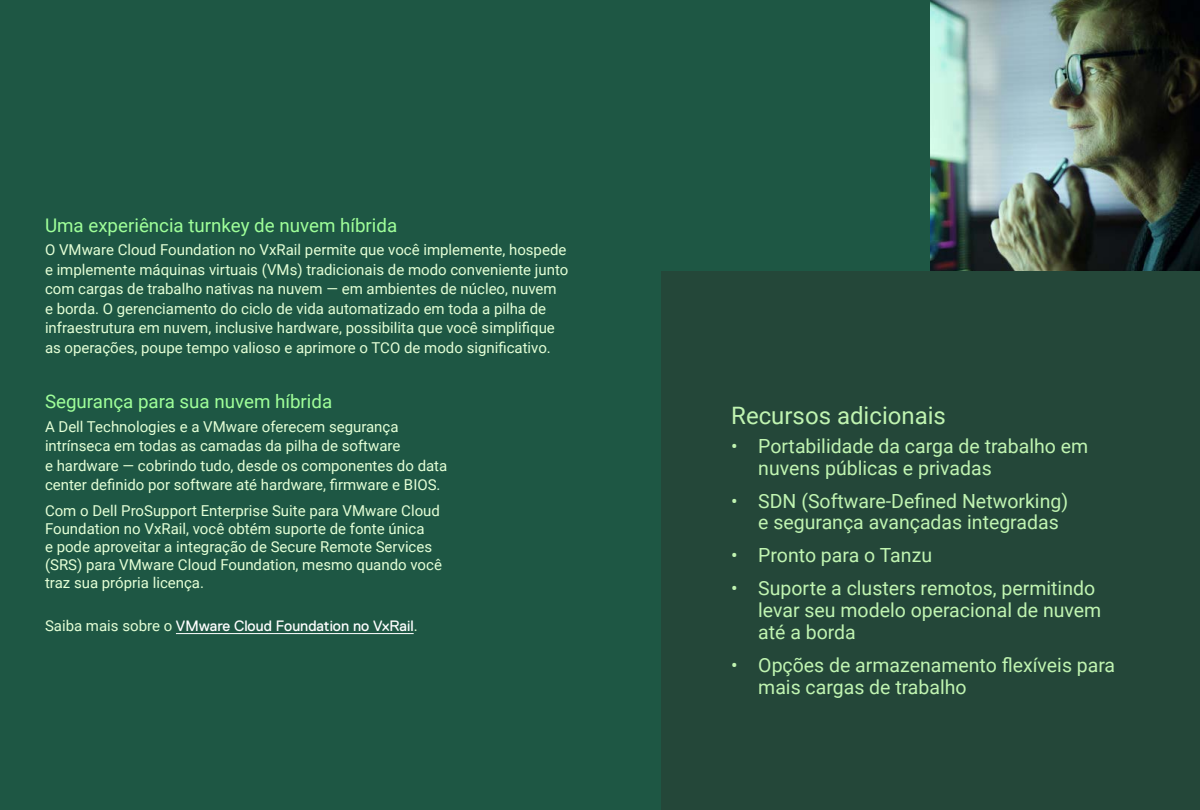
<style>
.page{position:relative;width:1200px;height:810px;background:#1e5744}
.page>*{position:absolute;margin:0;border:0;box-sizing:border-box;transform-origin:0 0}
.t1{font:24px "Roboto";color:#c0f4b1}
.t2{font:19.5px/21.8px "Roboto";color:#c0f4b1}
.t3{font:18.75px "Roboto";color:#9fff99}
.t4{font:15px/19.5px "Roboto";color:#e4ffd6}
.t5{font:15px "Dell Replica";color:#fff}
.s1{font-family:"Roboto";color:#e4ffd6}
</style>
<div class="page">
<img style="left:930px;top:0;width:270px;height:271px">
<hr style="left:176px;top:633px;width:238px;height:1px;background:#fff">
<div style="left:662px;top:272px;width:538px;height:538px;background:#244739"></div>
<p class="t3" style="left:45px;top:212px;width:354px">Uma experiência turnkey de nuvem híbrida</p>
<p class="t4" style="left:45px;top:240px;width:525px">O VMware Cloud Foundation no VxRail permite que você implemente, hospede e implemente máquinas virtuais (VMs) tradicionais de modo conveniente junto com cargas de trabalho nativas na nuvem — em ambientes de núcleo, nuvem<br>e borda. O gerenciamento do ciclo de vida automatizado em toda a pilha de infraestrutura em nuvem, inclusive hardware, possibilita que você simplifique as operações, poupe tempo valioso e aprimore o TCO de modo significativo.</p>
<p class="t3" style="left:45px;top:388px;width:289px">Segurança para sua nuvem híbrida</p>
<p class="t4" style="left:45px;top:416px;width:404px">A Dell Technologies e a VMware oferecem segurança intrínseca em todas as camadas da pilha de software<br>e hardware — cobrindo tudo, desde os componentes do data center definido por software até hardware, firmware e BIOS.</p>
<p class="t4" style="left:45px;top:501px;width:398px;line-height:18px">Com o Dell ProSupport Enterprise Suite para VMware Cloud Foundation no VxRail, você obtém suporte de fonte única<br>e pode aproveitar a integração de Secure Remote Services (SRS) para VMware Cloud Foundation, mesmo quando você traz sua própria licença.</p>
<p class="t5" style="left:45px;top:618px;width:374px"><span class="s1">Saiba mais sobre o</span> VMware Cloud Foundation no VxRail<span class="s1">.</span></p>
<h1 class="t1" style="left:731px;top:398px;width:216px">Recursos adicionais</h1>
<h2 class="t2" style="left:758px;top:434px;width:332px;text-indent:-27px">• Portabilidade da carga de trabalho em nuvens públicas e privadas</h2>
<h2 class="t2" style="left:758px;top:489px;width:311px;text-indent:-27px">• SDN (Software-Defined Networking) e segurança avançadas integradas</h2>
<h2 class="t2" style="left:731px;top:544px;width:202px">• Pronto para o Tanzu</h2>
<h2 class="t2" style="left:758px;top:577px;width:345px;text-indent:-27px">• Suporte a clusters remotos, permitindo levar seu modelo operacional de nuvem até a borda</h2>
<h2 class="t2" style="left:758px;top:653px;width:358px;text-indent:-27px">• Opções de armazenamento flexíveis para mais cargas de trabalho</h2>
</div>
